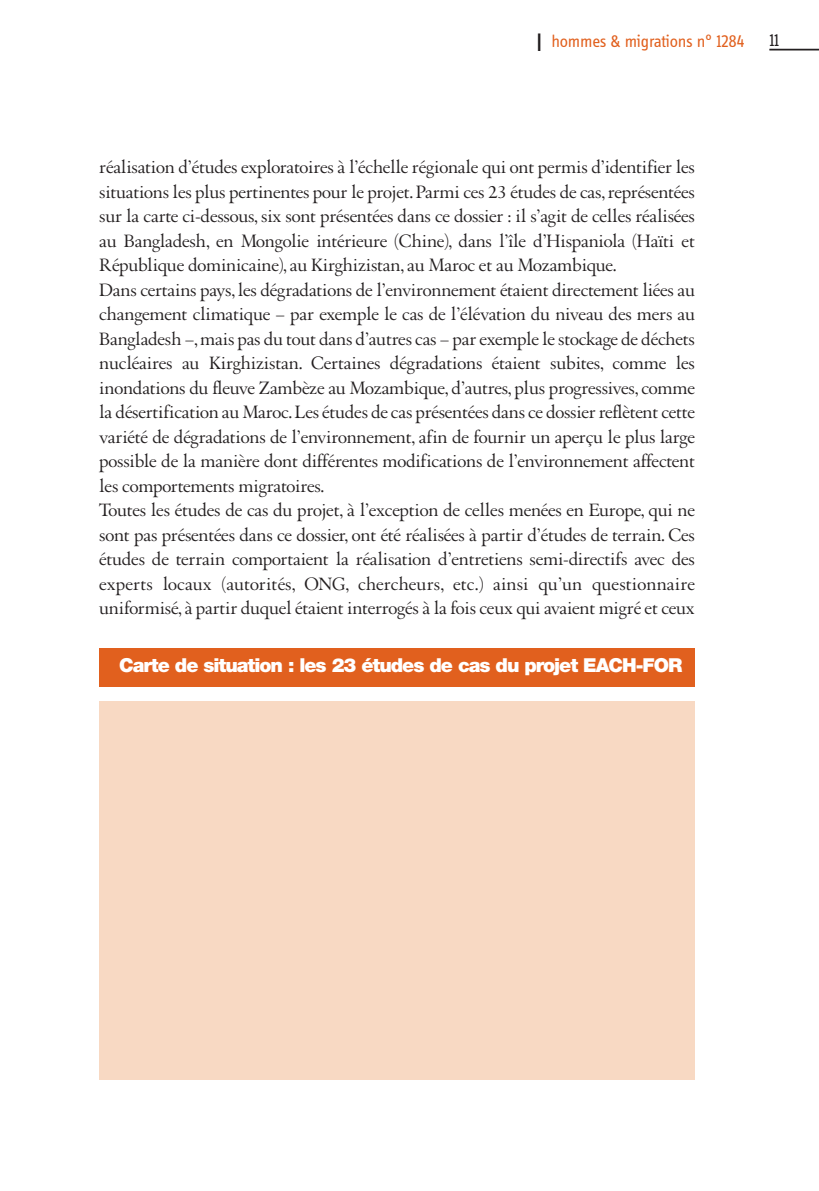
<style>
.page{position:relative;width:819px;height:1191px;background:#fff}
.page>*{position:absolute;margin:0;border:0;box-sizing:border-box;transform-origin:0 0}
.t1{font:19.25px/24.5px "Augereau";letter-spacing:-.01em;color:#231f20}
.t2{font:900 19.25px "Helvetica Neue LT Std";letter-spacing:-.055em;color:#fff}
.t3{font:17.5px "Info OT Disp";letter-spacing:-.015em;color:#e1601e}
.t4{font:17.5px "Info OT Disp";color:#231f20}
.s1{font-family:"Helvetica Neue LT Std";font-size:24.5px;color:#231f20}
</style>
<div class="page">
<hr style="left:769px;top:49px;width:50px;height:1px;background:#231f20">
<div style="left:99px;top:648px;width:595px;height:38px;background:#e1601e"></div>
<div style="left:99px;top:701px;width:595px;height:378px;background:#f8d9c3"></div>
<p class="t3" style="left:536px;top:35px;width:210px"><span class="s1">I</span> hommes &amp; migrations n° 1284</p>
<p class="t4" style="left:769px;top:34px;width:11px">11</p>
<p class="t1" style="left:99px;top:157px;width:597px">réalisation d’études exploratoires à l’échelle régionale qui ont permis d’identifier les situations les plus pertinentes pour le projet.Parmi ces 23 études de cas,représentées sur la carte ci-dessous, six sont présentées dans ce dossier : il s’agit de celles réalisées au Bangladesh, en Mongolie intérieure (Chine), dans l’île d’Hispaniola (Haïti et République dominicaine), au Kirghizistan, au Maroc et au Mozambique.<br>Dans certains pays,les dégradations de l’environnement étaient directement liées au changement climatique – par exemple le cas de l’élévation du niveau des mers au Bangladesh –,mais pas du tout dans d’autres cas – par exemple le stockage de déchets nucléaires au Kirghizistan. Certaines dégradations étaient subites, comme les inondations du fleuve Zambèze au Mozambique, d’autres, plus progressives, comme la désertification au Maroc.Les études de cas présentées dans ce dossier reflètent cette variété de dégradations de l’environnement, afin de fournir un aperçu le plus large possible de la manière dont différentes modifications de l’environnement affectent les comportements migratoires.<br>Toutes les études de cas du projet, à l’exception de celles menées en Europe, qui ne sont pas présentées dans ce dossier, ont été réalisées à partir d’études de terrain. Ces études de terrain comportaient la réalisation d’entretiens semi-directifs avec des experts locaux (autorités, ONG, chercheurs, etc.) ainsi qu’un questionnaire uniformisé, à partir duquel étaient interrogés à la fois ceux qui avaient migré et ceux</p>
<p class="t2" style="left:119px;top:658px;width:564px">Carte de situation : les 23 études de cas du projet EACH-FOR</p>
</div>
